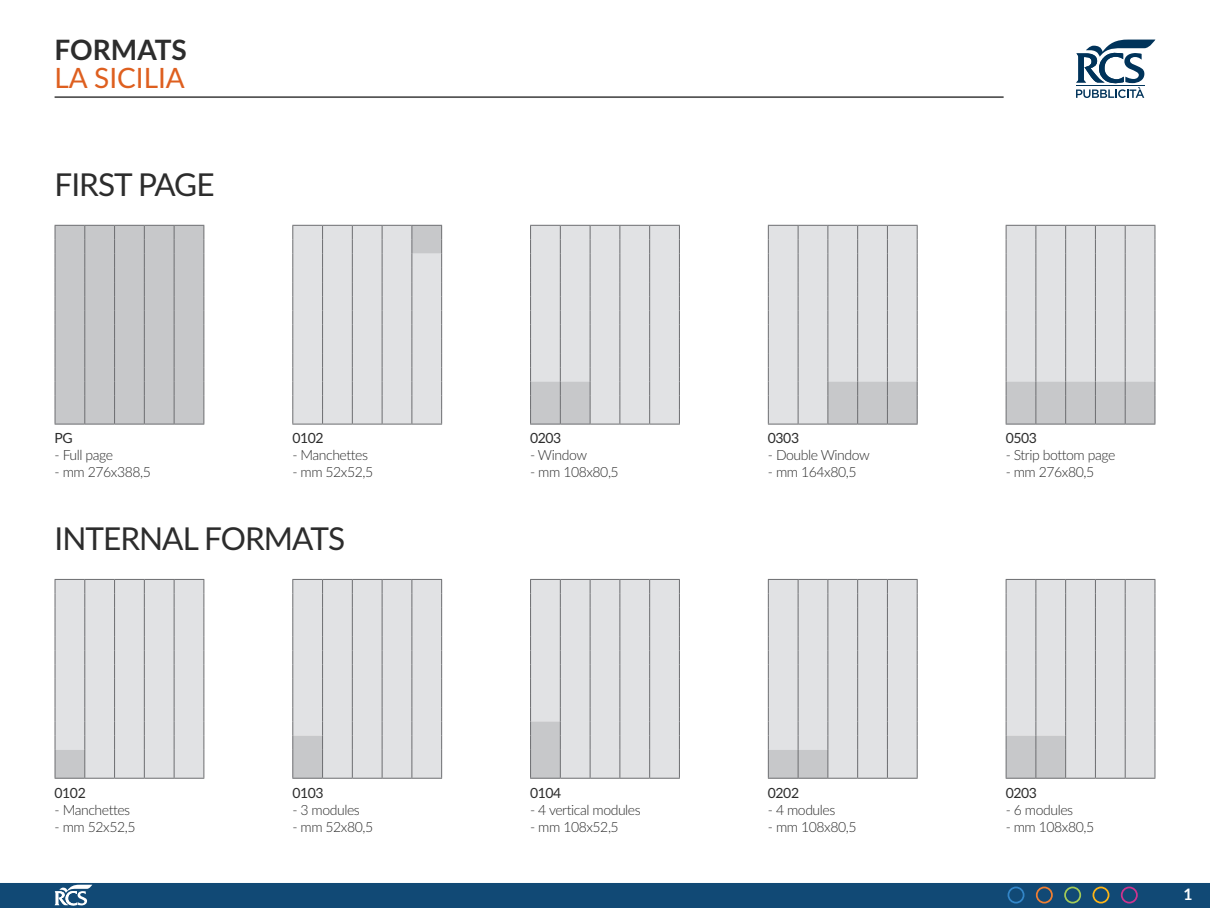
<style>
.page{position:relative;width:1210px;height:908px;background:#fff}
.page>*{position:absolute;margin:0;border:0;box-sizing:border-box;transform-origin:0 0}
.TESTO{font:31.5px "Lato";letter-spacing:-.03em;color:#2c2c2c}
.t1{font:28px "Lato";color:#de5f1f}
.t2{font:700 28px "Lato";color:#2c2c2c}
.t3{font:700 15.75px "Lato";color:#fff}
.TESTO-2{font:300 14px "Lato";letter-spacing:-.03em;color:#2c2c2c}
.TESTO-3{font:14px "Lato";letter-spacing:-.03em;color:#2c2c2c}
</style>
<div class="page">
<hr style="left:55px;top:96px;width:948px;height:2px;background:#565656">
<div style="left:0;top:883px;width:1210px;height:24px;background:#114975"></div>
<svg style="left:1076px;top:40px;width:79px;height:58px"></svg>
<div style="left:55px;top:225px;width:149px;height:199px;background:#c7c8ca"></div>
<hr style="left:85px;top:225px;width:30px;height:1px;background:#6c6d70">
<hr style="left:55px;top:225px;width:30px;height:1px;background:#6c6d70">
<svg style="left:292px;top:226px;width:150px;height:197px;background:#dbdcde"></svg>
<hr style="left:412px;top:423px;width:30px;height:1px;background:#6c6d70">
<hr style="left:382px;top:423px;width:30px;height:1px;background:#6c6d70">
<hr style="left:352px;top:423px;width:30px;height:1px;background:#6c6d70">
<hr style="left:322px;top:423px;width:30px;height:1px;background:#6c6d70">
<hr style="left:292px;top:423px;width:30px;height:1px;background:#6c6d70">
<hr style="left:412px;top:225px;width:30px;height:1px;background:#6c6d70">
<hr style="left:382px;top:225px;width:30px;height:1px;background:#6c6d70">
<hr style="left:352px;top:225px;width:30px;height:1px;background:#6c6d70">
<hr style="left:322px;top:225px;width:30px;height:1px;background:#6c6d70">
<hr style="left:292px;top:225px;width:30px;height:1px;background:#6c6d70">
<svg style="left:530px;top:225px;width:150px;height:199px;background:#d9dadc"></svg>
<hr style="left:649px;top:225px;width:31px;height:1px;background:#6c6d70">
<svg style="left:55px;top:578px;width:149px;height:200px;background:#dbdcde"></svg>
<hr style="left:144px;top:578px;width:30px;height:1px;background:#6c6d70">
<hr style="left:174px;top:578px;width:30px;height:1px;background:#6c6d70">
<svg style="left:768px;top:578px;width:149px;height:200px;background:#dadbdd"></svg>
<hr style="left:857px;top:578px;width:30px;height:1px;background:#6c6d70">
<hr style="left:887px;top:578px;width:30px;height:1px;background:#6c6d70">
<svg style="left:1005px;top:578px;width:150px;height:200px;background:#dadbdd"></svg>
<hr style="left:1065px;top:578px;width:30px;height:1px;background:#6c6d70">
<hr style="left:1095px;top:578px;width:30px;height:1px;background:#6c6d70">
<hr style="left:1125px;top:578px;width:30px;height:1px;background:#6c6d70">
<svg style="left:292px;top:579px;width:150px;height:198px;background:#dadbdd"></svg>
<hr style="left:292px;top:777px;width:30px;height:1px;background:#6c6d70">
<hr style="left:322px;top:777px;width:30px;height:1px;background:#6c6d70">
<hr style="left:352px;top:777px;width:30px;height:1px;background:#6c6d70">
<hr style="left:382px;top:777px;width:30px;height:1px;background:#6c6d70">
<hr style="left:412px;top:777px;width:30px;height:1px;background:#6c6d70">
<hr style="left:292px;top:578px;width:30px;height:1px;background:#6c6d70">
<hr style="left:322px;top:578px;width:30px;height:1px;background:#6c6d70">
<hr style="left:352px;top:578px;width:30px;height:1px;background:#6c6d70">
<hr style="left:382px;top:578px;width:30px;height:1px;background:#6c6d70">
<hr style="left:412px;top:578px;width:30px;height:1px;background:#6c6d70">
<svg style="left:530px;top:578px;width:150px;height:200px;background:#dadbdd"></svg>
<hr style="left:649px;top:578px;width:31px;height:1px;background:#6c6d70">
<svg style="left:768px;top:225px;width:149px;height:199px;background:#d9dadc"></svg>
<hr style="left:798px;top:225px;width:30px;height:1px;background:#6c6d70">
<hr style="left:768px;top:225px;width:30px;height:1px;background:#6c6d70">
<svg style="left:1005px;top:225px;width:150px;height:199px;background:#d6d7da"></svg>
<hr style="left:1005px;top:225px;width:31px;height:1px;background:#6c6d70">
<h2 class="t2" style="left:55px;top:29px;width:134px">FORMATS</h2>
<h2 class="t1" style="left:55px;top:57px;width:132px">LA SICILIA</h2>
<p class="TESTO" style="left:55px;top:162px;width:161px">FI RST PAGE</p>
<p class="TESTO-3" style="left:55px;top:428px;width:20px">PG</p>
<p class="TESTO-2" style="left:55px;top:445px;width:60px">- Full page</p>
<p class="TESTO-2" style="left:55px;top:462px;width:98px">- mm 276x388,5</p>
<p class="TESTO-3" style="left:292px;top:428px;width:33px">0102</p>
<p class="TESTO-2" style="left:292px;top:445px;width:77px">- Manchettes</p>
<p class="TESTO-2" style="left:292px;top:462px;width:82px">- mm 52x52,5</p>
<p class="TESTO" style="left:55px;top:515px;width:292px">I NTERNAL FORMATS</p>
<p class="TESTO-3" style="left:55px;top:782px;width:33px">0102</p>
<p class="TESTO-2" style="left:55px;top:799px;width:77px">- Manchettes</p>
<p class="TESTO-2" style="left:55px;top:816px;width:82px">- mm 52x52,5</p>
<p class="TESTO-3" style="left:292px;top:782px;width:33px">0103</p>
<p class="TESTO-2" style="left:292px;top:799px;width:69px">- 3 modules</p>
<p class="TESTO-2" style="left:292px;top:816px;width:82px">- mm 52x80,5</p>
<p class="TESTO-3" style="left:530px;top:428px;width:33px">0203</p>
<p class="TESTO-2" style="left:530px;top:445px;width:58px">- Window</p>
<p class="TESTO-2" style="left:530px;top:462px;width:90px">- mm 108x80,5</p>
<p class="TESTO-3" style="left:530px;top:782px;width:33px">0104</p>
<p class="TESTO-2" style="left:530px;top:799px;width:112px">- 4 vertical modules</p>
<p class="TESTO-2" style="left:530px;top:816px;width:90px">- mm 108x52,5</p>
<p class="TESTO-3" style="left:768px;top:428px;width:33px">0303</p>
<p class="TESTO-2" style="left:768px;top:445px;width:103px">- Double Window</p>
<p class="TESTO-2" style="left:768px;top:462px;width:90px">- mm 164x80,5</p>
<p class="TESTO-3" style="left:768px;top:782px;width:33px">0202</p>
<p class="TESTO-2" style="left:768px;top:799px;width:69px">- 4 modules</p>
<p class="TESTO-2" style="left:768px;top:816px;width:90px">- mm 108x80,5</p>
<p class="TESTO-3" style="left:1005px;top:428px;width:33px">0503</p>
<p class="TESTO-2" style="left:1005px;top:445px;width:111px">- Strip bottom page</p>
<p class="TESTO-2" style="left:1005px;top:462px;width:90px">- mm 276x80,5</p>
<p class="TESTO-3" style="left:1005px;top:782px;width:33px">0203</p>
<p class="TESTO-2" style="left:1005px;top:799px;width:69px">- 6 modules</p>
<p class="TESTO-2" style="left:1005px;top:816px;width:90px">- mm 108x80,5</p>
<p class="t3" style="left:1183px;top:882px;width:11px">1</p>
</div>
